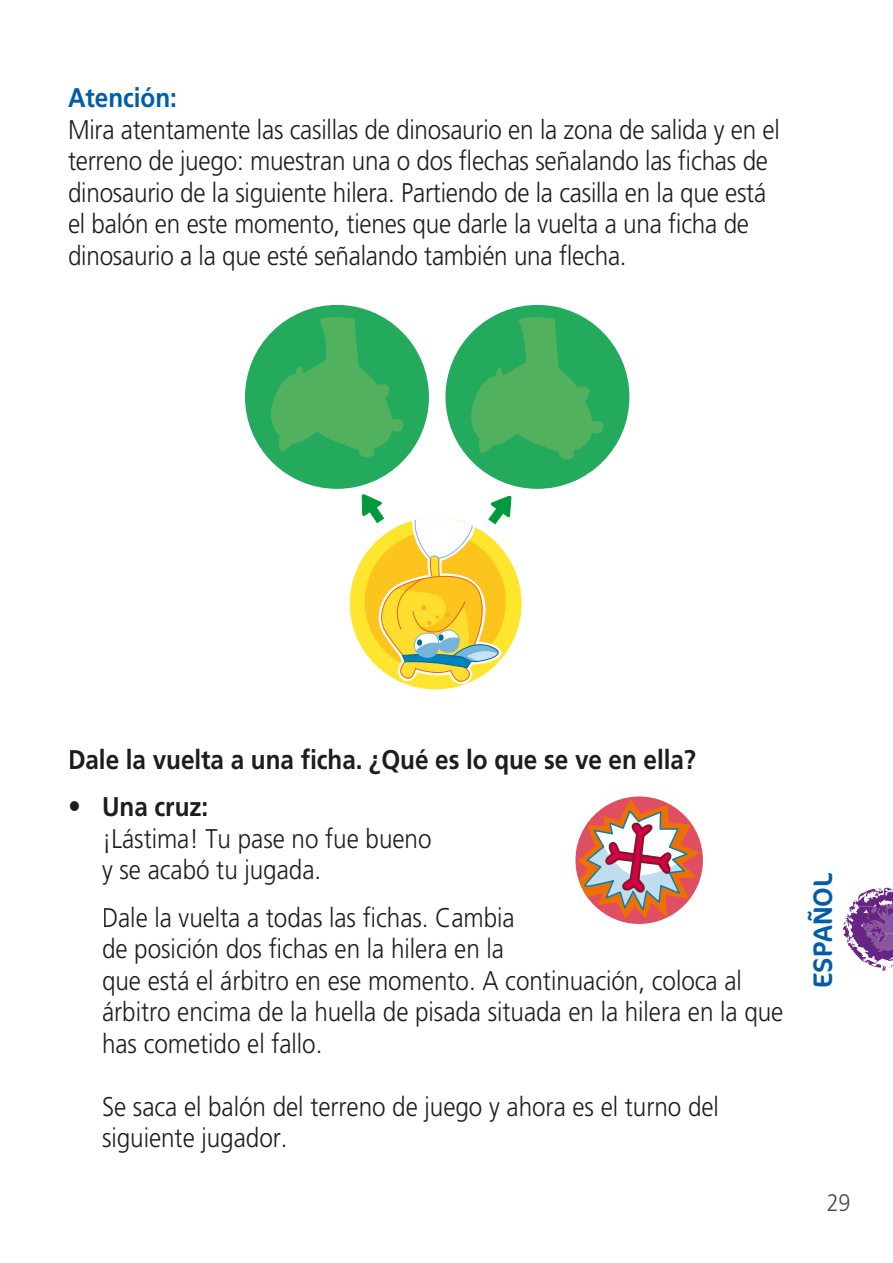
<style>
.page{position:relative;width:893px;height:1263px;background:#fff}
.page>*{position:absolute;margin:0;border:0;box-sizing:border-box;transform-origin:0 0}
.t1{font:300 27px/31.5px "Frutiger LT";color:#1d1d1b;scale:.9 1}
.t2{font:700 27px "Frutiger LT";color:#1d1d1b;scale:.9 1}
.t3{font:700 27px "Frutiger LT";color:#005da9;scale:.9 1}
.t4{font:27px "Cocon";color:#005da9}
.t5{font:300 24px "Frutiger LT";color:#4a4a49;scale:.9 1}
.s1{font-size:28.5px}
.s2{font-weight:700}
</style>
<div class="page">
<svg style="left:842px;top:887px;width:51px;height:83px"></svg>
<div style="left:251px;top:311px;width:172px;height:172px;background:#24aa5d;border-radius:50%"></div>
<svg style="left:269px;top:311px;width:137px;height:148px"></svg>
<div style="left:245px;top:305px;width:184px;height:184px;border:12px solid #24aa5d;border-radius:50%"></div>
<div style="left:451px;top:311px;width:172px;height:172px;background:#24aa5d;border-radius:50%"></div>
<svg style="left:469px;top:311px;width:137px;height:150px"></svg>
<div style="left:445px;top:305px;width:184px;height:184px;border:12px solid #24aa5d;border-radius:50%"></div>
<div style="left:350px;top:518px;width:172px;height:171px;background:#ffe62e;border-radius:50%"></div>
<svg style="left:362px;top:494px;width:152px;height:195px"></svg>
<svg style="left:575px;top:796px;width:128px;height:128px"></svg>
<svg style="left:578px;top:798px;width:121px;height:121px"></svg>
<p class="t3" style="left:68px;top:85px;width:123px">Atención:</p>
<p class="t1" style="left:68px;top:115px;width:792px">Mira atentamente las casillas de dinosaurio en la zona de salida y en el terreno de juego: muestran una o dos flechas señalando las fichas de dinosaurio de la siguiente hilera. Partiendo de la casilla en la que está el balón en este momento, tienes que darle la vuelta a una ficha de dinosaurio a la que esté señalando también una flecha.</p>
<p class="t2" style="left:68px;top:746px;width:699px">Dale la vuelta a una ficha. ¿Qué es lo que se ve en ella?</p>
<p class="t1" style="left:102px;top:793px;width:368px;text-indent:-34px"><span class="s1">•</span> <span class="s2">Una cruz:<br></span>¡Lástima! Tu pase no fue bueno y se acabó tu jugada.</p>
<p class="t1" style="left:102px;top:903px;width:759px">Dale la vuelta a todas las fichas. Cambia<br>de posición dos fichas en la hilera en la<br>que está el árbitro en ese momento. A continuación, coloca al árbitro encima de la huella de pisada situada en la hilera en la que has cometido el fallo.</p>
<p class="t1" style="left:102px;top:1092px;width:687px">Se saca el balón del terreno de juego y ahora es el turno del siguiente jugador.</p>
<p class="t4" style="left:813px;top:988px;width:116px;rotate:-90deg">ESPAÑOL</p>
<p class="t5" style="left:827px;top:1191px;width:28px">29</p>
</div>
